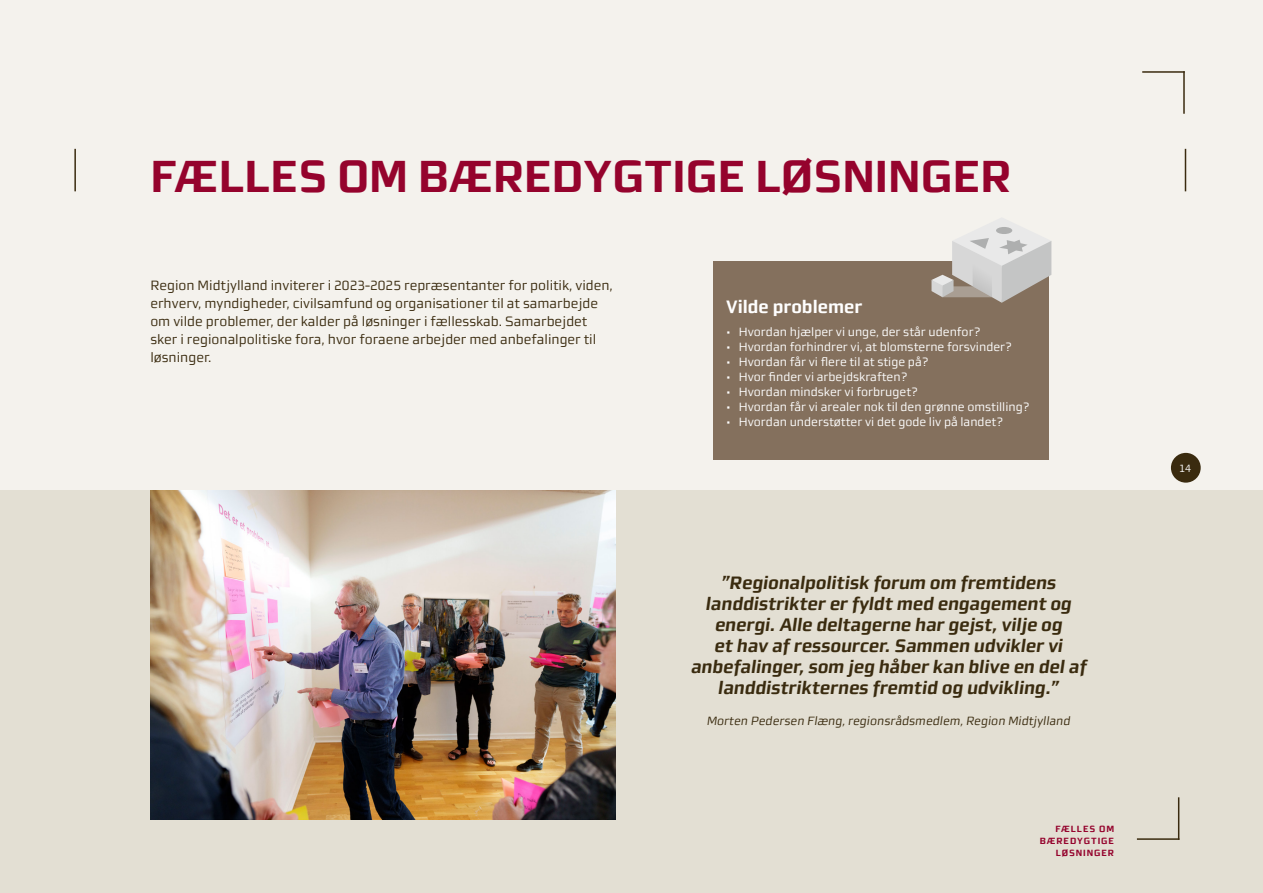
<style>
.page{position:relative;width:1263px;height:893px;background:#f4f2ed}
.page>*{position:absolute;margin:0;border:0;box-sizing:border-box;transform-origin:0 0}
.t1{font:700 45px "midtsans";color:#95032d}
.t2{font:italic 700 18px/21px "midtsans";color:#3a2b0f;text-align:center}
.t3{font:700 18px "midtsans";color:#fff}
.t4{font:13.5px/18px "midtsans";color:#3a2b0f}
.t5{font:12px "midtsans";color:#fff}
.t6{font:italic 12px "midtsans";color:#3a2b0f}
.t7{font:10.5px "midtsans";color:#fff}
.t8{font:700 9px/12px "midtsans";letter-spacing:.1em;color:#95032d;text-align:right}
</style>
<div class="page">
<hr style="left:1183px;top:71px;width:2px;height:43px;background:#3a2b0f">
<hr style="left:1142px;top:71px;width:43px;height:2px;background:#3a2b0f">
<hr style="left:1185px;top:149px;width:1px;height:42px;background:#3a2b0f">
<hr style="left:74px;top:149px;width:2px;height:42px;background:#3a2b0f">
<div style="left:0;top:490px;width:1263px;height:403px;background:#e3dfd3"></div>
<div style="left:713px;top:261px;width:335px;height:199px;background:#84705d"></div>
<svg style="left:932px;top:218px;width:119px;height:85px"></svg>
<div style="left:1171px;top:453px;width:30px;height:30px;background:#3a2b0f;border-radius:50%"></div>
<hr style="left:1178px;top:797px;width:1px;height:43px;background:#3a2b0f">
<hr style="left:1137px;top:838px;width:42px;height:2px;background:#3a2b0f">
<img style="left:150px;top:490px;width:466px;height:330px">
<h2 class="t1" style="left:150px;top:150px;width:863px">FÆLLES OM BÆREDYGTIGE LØSNINGER</h2>
<p class="t4" style="left:150px;top:276px;width:464px">Region Midtjylland inviterer i 2023-2025 repræsentanter for politik, viden, erhverv, myndigheder, civilsamfund og organisationer til at samarbejde om vilde problemer, der kalder på løsninger i fællesskab. Samarbejdet sker i regionalpolitiske fora, hvor foraene arbejder med anbefalinger til løsninger.</p>
<h3 class="t3" style="left:726px;top:296px;width:138px">Vilde problemer</h3>
<p class="t5" style="left:726px;top:325px;width:256px">▪ Hvordan hjælper vi unge, der står udenfor?</p>
<p class="t5" style="left:726px;top:340px;width:287px">▪ Hvordan forhindrer vi, at blomsterne forsvinder?</p>
<p class="t5" style="left:726px;top:355px;width:204px">▪ Hvordan får vi flere til at stige på?</p>
<p class="t5" style="left:726px;top:370px;width:183px">▪ Hvor finder vi arbejdskraften?</p>
<p class="t5" style="left:726px;top:385px;width:193px">▪ Hvordan mindsker vi forbruget?</p>
<p class="t5" style="left:726px;top:400px;width:305px">▪ Hvordan får vi arealer nok til den grønne omstilling?</p>
<p class="t5" style="left:726px;top:415px;width:278px">▪ Hvordan understøtter vi det gode liv på landet?</p>
<p class="t2" style="left:691px;top:572px;width:397px">”Regionalpolitisk forum om fremtidens landdistrikter er fyldt med engagement og energi. Alle deltagerne har gejst, vilje og<br>et hav af ressourcer. Sammen udvikler vi anbefalinger, som jeg håber kan blive en del af landdistrikternes fremtid og udvikling.”</p>
<p class="t6" style="left:707px;top:714px;width:365px">Morten Pedersen Flæng, regionsrådsmedlem, Region Midtjylland</p>
<p class="t8" style="left:1040px;top:823px;width:76px">FÆLLES OM<br>BÆREDYGTIGE<br>LØSNINGER</p>
<p class="t7" style="left:1179px;top:462px;width:14px">14</p>
</div>
